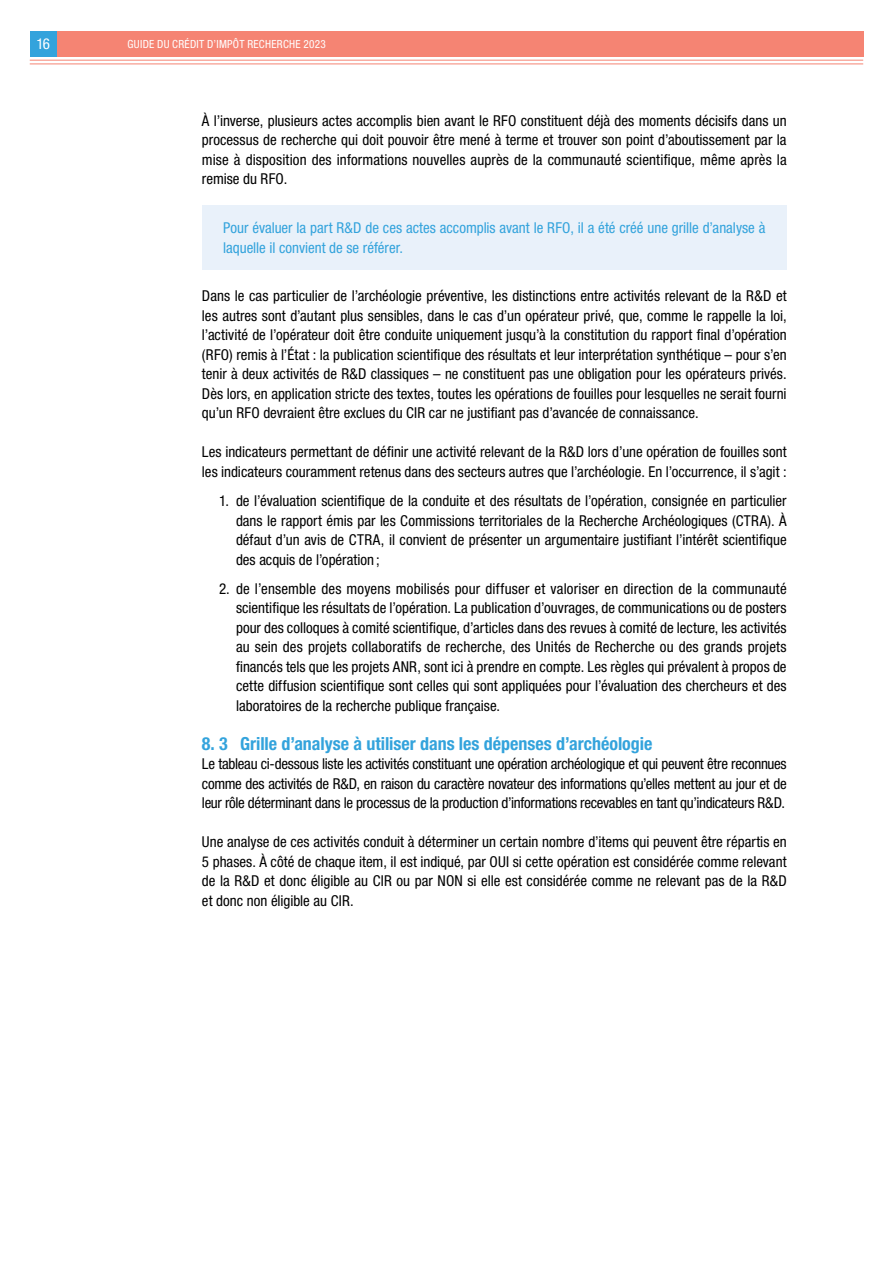
<style>
.page{position:relative;width:893px;height:1263px;background:#fff}
.page>*{position:absolute;margin:0;border:0;box-sizing:border-box;transform-origin:0 0}
.t1{font:700 condensed 18px "Helvetica Neue LT Std";color:#33a3dc}
.t2{font:condensed 15px/19.5px "Helvetica Neue LT Std";color:#000;text-align:justify}
.t3{font:condensed 15px/19.5px "Helvetica Neue LT Std";color:#33a3dc}
.t4{font:condensed 15px "Helvetica Neue LT Std";color:#fff}
.t5{font:condensed 11.25px "Helvetica Neue LT Std";letter-spacing:.025em;color:#fff}
</style>
<div class="page">
<div style="left:202px;top:205px;width:585px;height:65px;background:#e9f1fa"></div>
<div style="left:30px;top:31px;width:833px;height:26px;background:#f58473"></div>
<hr style="left:30px;top:64px;width:833px;height:1px;background:#f58473">
<hr style="left:30px;top:60px;width:833px;height:1px;background:#f58473">
<div style="left:30px;top:31px;width:27px;height:26px;background:#33a3dc"></div>
<p class="t4" style="left:36px;top:35px;width:15px">16</p>
<p class="t5" style="left:128px;top:38px;width:200px">GUIDE DU CRÉDIT D’IMPÔT RECHERCHE 2023</p>
<p class="t2" style="left:202px;top:111px;width:586px">À l’inverse, plusieurs actes accomplis bien avant le RFO constituent déjà des moments décisifs dans un processus de recherche qui doit pouvoir être mené à terme et trouver son point d’aboutissement par la mise à disposition des informations nouvelles auprès de la communauté scientifique, même après la remise du RFO.</p>
<p class="t3" style="left:223px;top:218px;width:544px">Pour évaluer la part R&amp;D de ces actes accomplis avant le RFO, il a été créé une grille d’analyse à laquelle il convient de se référer.</p>
<p class="t2" style="left:202px;top:286px;width:586px">Dans le cas particulier de l’archéologie préventive, les distinctions entre activités relevant de la R&amp;D et les autres sont d’autant plus sensibles, dans le cas d’un opérateur privé, que, comme le rappelle la loi, l’activité de l’opérateur doit être conduite uniquement jusqu’à la constitution du rapport final d’opération (RFO) remis à l’État : la publication scientifique des résultats et leur interprétation synthétique – pour s’en tenir à deux activités de R&amp;D classiques – ne constituent pas une obligation pour les opérateurs privés.<br>Dès lors, en application stricte des textes, toutes les opérations de fouilles pour lesquelles ne serait fourni qu’un RFO devraient être exclues du CIR car ne justifiant pas d’avancée de connaissance.</p>
<p class="t2" style="left:202px;top:442px;width:586px">Les indicateurs permettant de définir une activité relevant de la R&amp;D lors d’une opération de fouilles sont les indicateurs couramment retenus dans des secteurs autres que l’archéologie. En l’occurrence, il s’agit :</p>
<p class="t2" style="left:236px;top:491px;width:552px;text-indent:-17px">1. de l’évaluation scientifique de la conduite et des résultats de l’opération, consignée en particulier dans le rapport émis par les Commissions territoriales de la Recherche Archéologiques (CTRA). À défaut d’un avis de CTRA, il convient de présenter un argumentaire justifiant l’intérêt scientifique des acquis de l’opération ;</p>
<p class="t2" style="left:236px;top:579px;width:552px;text-indent:-17px">2. de l’ensemble des moyens mobilisés pour diffuser et valoriser en direction de la communauté scientifique les résultats de l’opération. La publication d’ouvrages, de communications ou de posters pour des colloques à comité scientifique, d’articles dans des revues à comité de lecture, les activités au sein des projets collaboratifs de recherche, des Unités de Recherche ou des grands projets financés tels que les projets ANR, sont ici à prendre en compte. Les règles qui prévalent à propos de cette diffusion scientifique sont celles qui sont appliquées pour l’évaluation des chercheurs et des laboratoires de la recherche publique française.</p>
<p class="t1" style="left:202px;top:733px;width:452px">8. 3 Grille d’analyse à utiliser dans les dépenses d’archéologie</p>
<p class="t2" style="left:202px;top:754px;width:586px">Le tableau ci‑dessous liste les activités constituant une opération archéologique et qui peuvent être reconnues comme des activités de R&amp;D, en raison du caractère novateur des informations qu’elles mettent au jour et de leur rôle déterminant dans le processus de la production d’informations recevables en tant qu’indicateurs R&amp;D.</p>
<p class="t2" style="left:202px;top:832px;width:586px">Une analyse de ces activités conduit à déterminer un certain nombre d’items qui peuvent être répartis en 5 phases. À côté de chaque item, il est indiqué, par OUI si cette opération est considérée comme relevant de la R&amp;D et donc éligible au CIR ou par NON si elle est considérée comme ne relevant pas de la R&amp;D et donc non éligible au CIR.</p>
</div>
